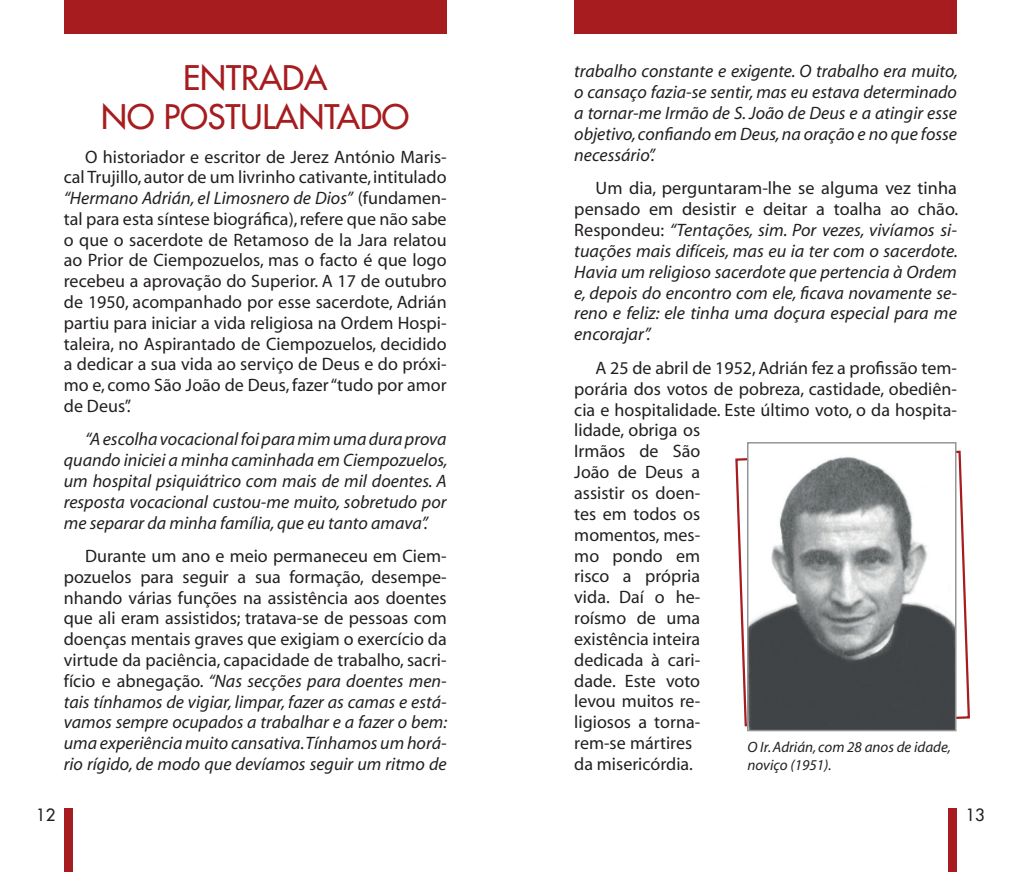
<style>
.page{position:relative;width:1021px;height:872px;background:#fff}
.page>*{position:absolute;margin:0;border:0;box-sizing:border-box;transform-origin:0 0}
.t1{font:33px/39px "Futura";color:#a61c1f;text-align:center}
.t2{font:18px/20.7px "Myriad";color:#231f20;text-align:justify}
.t3{font:italic 18px/20.9px "Myriad";color:#231f20;text-align:justify}
.t4{font:16.5px "Futura";color:#231f20}
.t5{font:italic 15px/18px "Myriad";color:#231f20}
.s1{font-style:italic}
.s2{font-style:normal}
</style>
<div class="page">
<div style="left:64px;top:808px;width:8px;height:64px;background:#a61c1f"></div>
<div style="left:948px;top:808px;width:9px;height:64px;background:#a61c1f"></div>
<div style="left:64px;top:0;width:382px;height:34px;background:#a61c1f"></div>
<div style="left:574px;top:0;width:383px;height:34px;background:#a61c1f"></div>
<svg style="left:735px;top:449px;width:235px;height:278px"></svg>
<img style="left:750px;top:449px;width:203px;height:279px">
<div style="left:747px;top:442px;width:209px;height:289px;border:2px solid #939598"></div>
<h1 class="t1" style="left:101px;top:58px;width:309px">ENTRADA<br>NO POSTULANTADO</h1>
<p class="t2" style="left:64px;top:147px;width:384px;text-indent:21px">O historiador e escritor de Jerez António Maris&shy;cal Trujillo, autor de um livrinho cativante, intitulado <span class="s1">“Hermano Adrián, el Limosnero de Dios”</span> (fundamen&shy;tal para esta síntese biográfica), refere que não sabe o que o sacerdote de Retamoso de la Jara relatou ao Prior de Ciempozuelos, mas o facto é que logo recebeu a aprovação do Superior. A 17 de outubro de 1950, acompanhado por esse sacerdote, Adrián partiu para iniciar a vida religiosa na Ordem Hospi&shy;taleira, no Aspirantado de Ciempozuelos, decidido a dedicar a sua vida ao serviço de Deus e do próxi&shy;mo e, como São João de Deus, fazer “tudo por amor de Deus”.</p>
<p class="t3" style="left:64px;top:430px;width:385px;text-indent:21px">“A escolha vocacional foi para mim uma dura prova quando iniciei a minha caminhada em Ciempozuelos, um hospital psiquiátrico com mais de mil doentes. A resposta vocacional custou-me muito, sobretudo por me separar da minha família, que eu tanto amava”.</p>
<p class="t2" style="left:64px;top:546px;width:385px;text-indent:21px">Durante um ano e meio permaneceu em Ciem&shy;pozuelos para seguir a sua formação, desempe&shy;nhando várias funções na assistência aos doentes que ali eram assistidos; tratava-se de pessoas com doenças mentais graves que exigiam o exercício da virtude da paciência, capacidade de trabalho, sacri&shy;fício e abnegação. <span class="s1">“Nas secções para doentes men&shy;tais tínhamos de vigiar, limpar, fazer as camas e está&shy;vamos sempre ocupados a trabalhar e a fazer o bem: uma experiência muito cansativa. Tínhamos um horá&shy;rio rígido, de modo que devíamos seguir um ritmo de</span></p>
<p class="t3" style="left:574px;top:62px;width:385px">trabalho constante e exigente. O trabalho era muito, o cansaço fazia-se sentir, mas eu estava determinado a tornar-me Irmão de S. João de Deus e a atingir esse objetivo, confiando em Deus, na oração e no que fosse necessário”.</p>
<p class="t3" style="left:574px;top:179px;width:385px;text-indent:21px"><span class="s2">Um dia, perguntaram-lhe se alguma vez tinha pensado em desistir e deitar a toalha ao chão.<br>Respondeu:</span> “Tentações, sim. Por vezes, vivíamos si&shy;tuações mais difíceis, mas eu ia ter com o sacerdote.<br>Havia um religioso sacerdote que pertencia à Ordem e, depois do encontro com ele, ficava novamente se&shy;reno e feliz: ele tinha uma doçura especial para me encorajar”.</p>
<p class="t2" style="left:574px;top:358px;width:384px;text-align:left;text-indent:21px">A 25 de abril de 1952, Adrián fez a profissão tem&shy;porária dos votos de pobreza, castidade, obediên&shy;cia e hospitalidade. Este último voto, o da hospita&shy;lidade, obriga os<br>Irmãos de São<br>João de Deus a<br>assistir os doen-<br>tes em todos os<br>momentos, mes-<br>mo pondo em<br>risco a própria<br>vida. Daí o he-<br>roísmo de uma<br>existência inteira<br>dedicada à cari-<br>dade. Este voto<br>levou muitos re-<br>ligiosos a torna-<br>rem-se mártires<br>da misericórdia.</p>
<p class="t5" style="left:747px;top:739px;width:205px">O Ir. Adrián, com 28 anos de idade, noviço (1951).</p>
<p class="t4" style="left:36px;top:804px;width:21px">12</p>
<p class="t4" style="left:965px;top:804px;width:21px">13</p>
</div>
